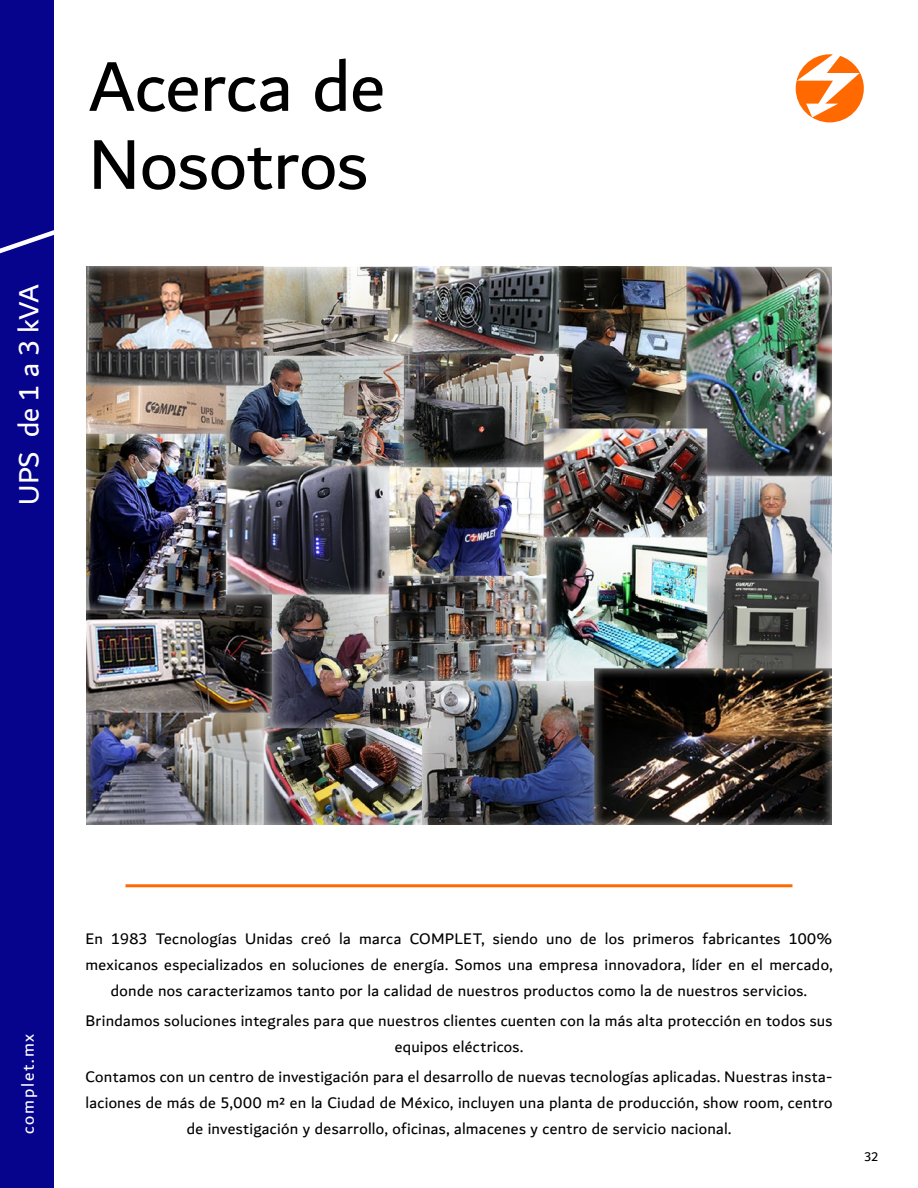
<style>
.page{position:relative;width:918px;height:1188px;background:#fff}
.page>*{position:absolute;margin:0;border:0;box-sizing:border-box;transform-origin:0 0}
.t1{font:75px/78px "Dubai";letter-spacing:-.01em;color:#000}
.t2{font:30px "Dubai";letter-spacing:-.015em;color:#fff}
.t3{font:18px "Dubai";letter-spacing:.1em;color:#fff}
.t4{font:16.5px/26px "Dubai";letter-spacing:.015em;color:#000;text-align:center}
.t5{font:13.5px "Dubai";color:#000}
</style>
<div class="page">
<div style="left:0;top:0;width:54px;height:1188px;background:#06038d"></div>
<svg style="left:0;top:230px;width:54px;height:24px"></svg>
<svg style="left:796px;top:54px;width:68px;height:68px"></svg>
<img style="left:87px;top:266px;width:744px;height:558px">
<hr style="left:126px;top:884px;width:666px;height:3px;background:#ff6900">
<h2 class="t2" style="left:10px;top:505px;width:222px;rotate:-90deg">UPS de 1 a 3 kVA</h2>
<h1 class="t1" style="left:88px;top:46px;width:298px">Acerca de<br>Nosotros</h1>
<p class="t3" style="left:17px;top:1134px;width:102px;rotate:-90deg">complet.mx</p>
<p class="t4" style="left:86px;top:925px;width:749px">En 1983 Tecnologías Unidas creó la marca COMPLET, siendo uno de los primeros fabricantes 100% mexicanos especializados en soluciones de energía. Somos una empresa innovadora, líder en el mercado, donde nos caracterizamos tanto por la calidad de nuestros productos como la de nuestros servicios.</p>
<p class="t4" style="left:86px;top:1007px;width:749px">Brindamos soluciones integrales para que nuestros clientes cuenten con la más alta protección en todos sus equipos eléctricos.</p>
<p class="t4" style="left:86px;top:1063px;width:749px">Contamos con un centro de investigación para el desarrollo de nuevas tecnologías aplicadas. Nuestras insta&shy;laciones de más de 5,000 m2 en la Ciudad de México, incluyen una planta de producción, show room, centro de investigación y desarrollo, oficinas, almacenes y centro de servicio nacional.</p>
<p class="t5" style="left:864px;top:1148px;width:16px">32</p>
</div>
